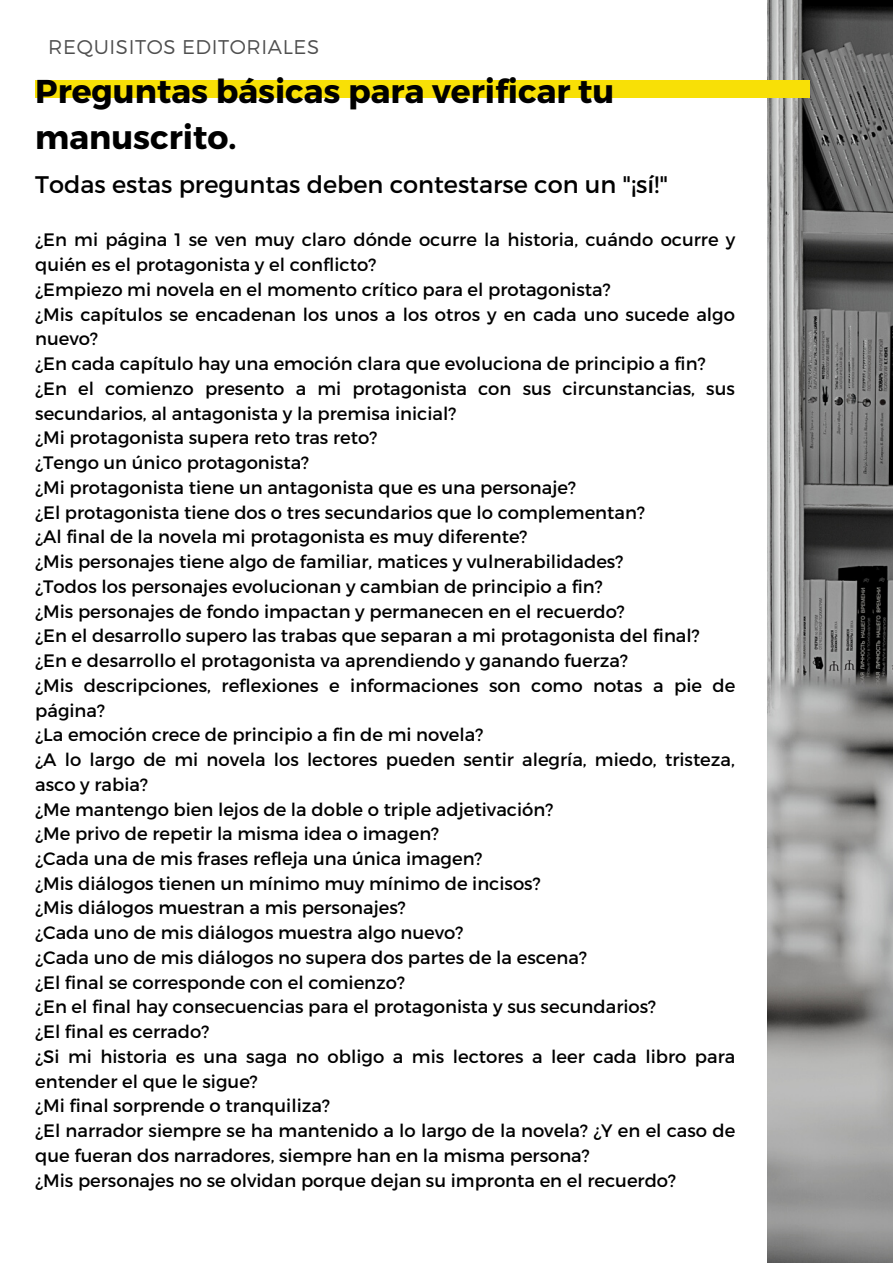
<style>
.page{position:relative;width:893px;height:1264px;background:#fff}
.page>*{position:absolute;margin:0;border:0;box-sizing:border-box;transform-origin:0 0}
.t1{font:700 33px/46px "Montserrat";color:#000}
.t2{font:24px "Montserrat";color:#000}
.t3{font:300 19.8px "Montserrat";letter-spacing:.03em;color:#4f4f4f}
.t4{font:18px/24.8px "Montserrat";color:#000}
</style>
<div class="page">
<img style="left:767px;top:0;width:125px;height:1262px">
<div style="left:35px;top:81px;width:775px;height:17px;background:#f8e006"></div>
<p class="t3" style="left:48px;top:34px;width:272px">REQUISITOS EDITORIALES</p>
<p class="t1" style="left:35px;top:67px;width:580px">Preguntas básicas para verificar tu manuscrito.</p>
<p class="t2" style="left:35px;top:169px;width:634px">Todas estas preguntas deben contestarse con un "¡sí!"</p>
<p class="t4" style="left:35px;top:227px;width:701px">¿En mi página 1 se ven muy claro dónde ocurre la historia, cuándo ocurre y quién es el protagonista y el conflicto?</p>
<p class="t4" style="left:35px;top:276px;width:577px">¿Empiezo mi novela en el momento crítico para el protagonista?</p>
<p class="t4" style="left:35px;top:301px;width:701px">¿Mis capítulos se encadenan los unos a los otros y en cada uno sucede algo nuevo?</p>
<p class="t4" style="left:35px;top:350px;width:671px">¿En cada capítulo hay una emoción clara que evoluciona de principio a fin?</p>
<p class="t4" style="left:35px;top:375px;width:701px">¿En el comienzo presento a mi protagonista con sus circunstancias, sus secundarios, al antagonista y la premisa inicial?</p>
<p class="t4" style="left:35px;top:424px;width:343px">¿Mi protagonista supera reto tras reto?</p>
<p class="t4" style="left:35px;top:449px;width:275px">¿Tengo un único protagonista?</p>
<p class="t4" style="left:35px;top:474px;width:542px">¿Mi protagonista tiene un antagonista que es una personaje?</p>
<p class="t4" style="left:35px;top:499px;width:611px">¿El protagonista tiene dos o tres secundarios que lo complementan?</p>
<p class="t4" style="left:35px;top:523px;width:494px">¿Al final de la novela mi protagonista es muy diferente?</p>
<p class="t4" style="left:35px;top:548px;width:589px">¿Mis personajes tiene algo de familiar, matices y vulnerabilidades?</p>
<p class="t4" style="left:35px;top:573px;width:569px">¿Todos los personajes evolucionan y cambian de principio a fin?</p>
<p class="t4" style="left:35px;top:598px;width:591px">¿Mis personajes de fondo impactan y permanecen en el recuerdo?</p>
<p class="t4" style="left:35px;top:622px;width:666px">¿En el desarrollo supero las trabas que separan a mi protagonista del final?</p>
<p class="t4" style="left:35px;top:647px;width:594px">¿En e desarrollo el protagonista va aprendiendo y ganando fuerza?</p>
<p class="t4" style="left:35px;top:672px;width:701px">¿Mis descripciones, reflexiones e informaciones son como notas a pie de página?</p>
<p class="t4" style="left:35px;top:721px;width:449px">¿La emoción crece de principio a fin de mi novela?</p>
<p class="t4" style="left:35px;top:746px;width:701px">¿A lo largo de mi novela los lectores pueden sentir alegría, miedo, tristeza, asco y rabia?</p>
<p class="t4" style="left:35px;top:795px;width:519px">¿Me mantengo bien lejos de la doble o triple adjetivación?</p>
<p class="t4" style="left:35px;top:820px;width:405px">¿Me privo de repetir la misma idea o imagen?</p>
<p class="t4" style="left:35px;top:845px;width:449px">¿Cada una de mis frases refleja una única imagen?</p>
<p class="t4" style="left:35px;top:870px;width:507px">¿Mis diálogos tienen un mínimo muy mínimo de incisos?</p>
<p class="t4" style="left:35px;top:894px;width:372px">¿Mis diálogos muestran a mis personajes?</p>
<p class="t4" style="left:35px;top:919px;width:430px">¿Cada uno de mis diálogos muestra algo nuevo?</p>
<p class="t4" style="left:35px;top:944px;width:553px">¿Cada uno de mis diálogos no supera dos partes de la escena?</p>
<p class="t4" style="left:35px;top:969px;width:371px">¿El final se corresponde con el comienzo?</p>
<p class="t4" style="left:35px;top:993px;width:622px">¿En el final hay consecuencias para el protagonista y sus secundarios?</p>
<p class="t4" style="left:35px;top:1018px;width:175px">¿El final es cerrado?</p>
<p class="t4" style="left:35px;top:1043px;width:701px">¿Si mi historia es una saga no obligo a mis lectores a leer cada libro para entender el que le sigue?</p>
<p class="t4" style="left:35px;top:1092px;width:296px">¿Mi final sorprende o tranquiliza?</p>
<p class="t4" style="left:35px;top:1117px;width:701px">¿El narrador siempre se ha mantenido a lo largo de la novela? ¿Y en el caso de que fueran dos narradores, siempre han en la misma persona?</p>
<p class="t4" style="left:35px;top:1166px;width:642px">¿Mis personajes no se olvidan porque dejan su impronta en el recuerdo?</p>
</div>
